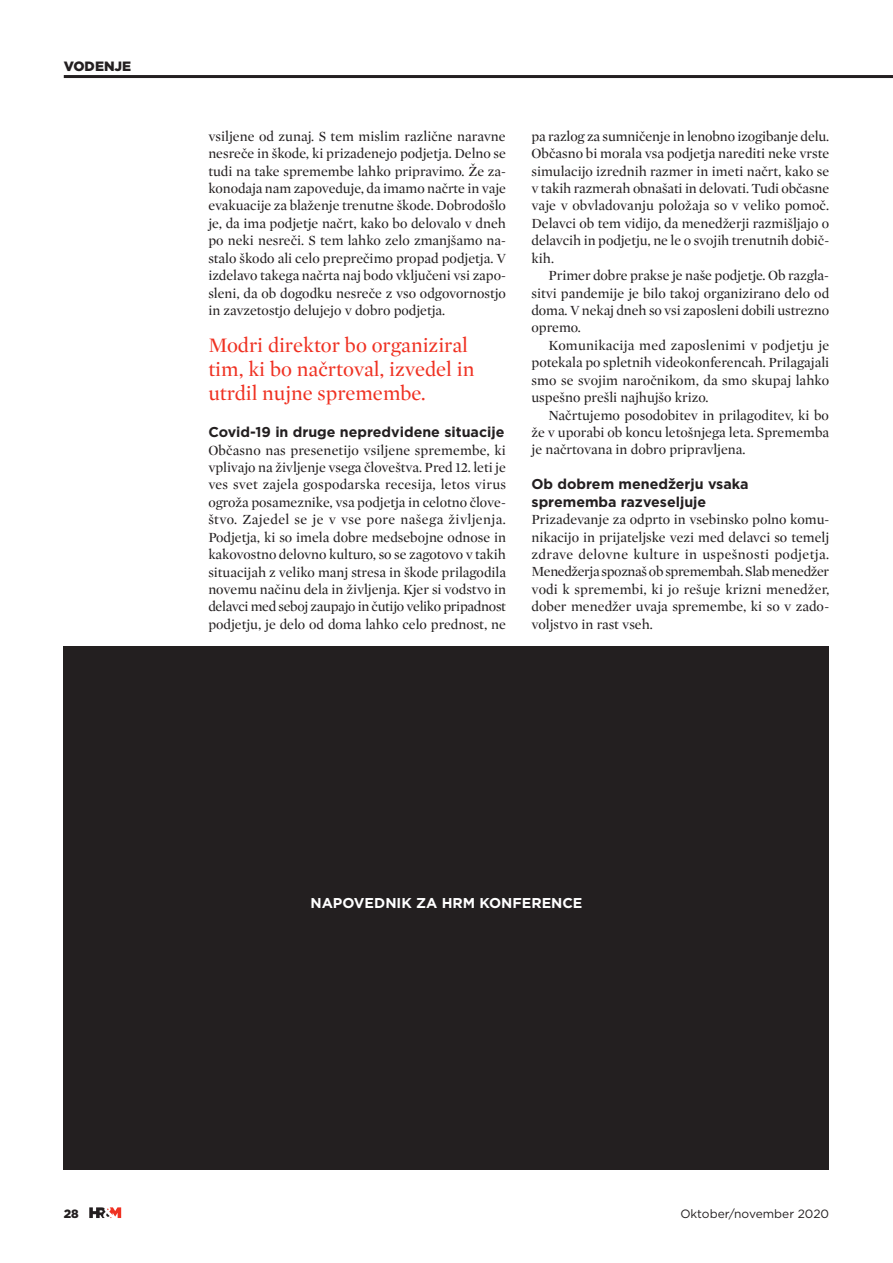
<style>
.page{position:relative;width:893px;height:1263px;background:#fff}
.page>*{position:absolute;margin:0;border:0;box-sizing:border-box;transform-origin:0 0}
.t1{font:21px/24px "Mercury Display";color:#ef3122}
.t2{font:14.25px/17.4px "Mercury Display";color:#231f20;text-align:justify}
.t3{font:700 14.25px/17.4px "Gotham";color:#231f20}
.t4{font:700 14.25px "Gotham";color:#fff}
.t5{font:900 13.5px "Gotham";color:#231f20}
.t6{font:12px "Gotham";color:#231f20}
.t7{font:900 12px "Gotham";color:#231f20}
</style>
<div class="page">
<div style="left:64px;top:646px;width:765px;height:523px;background:#231f20"></div>
<hr style="left:64px;top:75px;width:829px;height:3px;background:#231f20">
<svg style="left:89px;top:1207px;width:32px;height:11px"></svg>
<p class="t5" style="left:64px;top:57px;width:69px">VODENJE</p>
<p class="t2" style="left:208px;top:127px;width:299px">vsiljene od zunaj. S tem mislim različne naravne nesreče in škode, ki prizadenejo podjetja. Delno se tudi na take spremembe lahko pripravimo. Že za&shy;konodaja nam zapoveduje, da imamo načrte in vaje evakuacije za blaženje trenutne škode. Dobrodošlo je, da ima podjetje načrt, kako bo delovalo v dneh po neki nesreči. S tem lahko zelo zmanjšamo na&shy;stalo škodo ali celo preprečimo propad podjetja. V izdelavo takega načrta naj bodo vključeni vsi zapo&shy;sleni, da ob dogodku nesreče z vso odgovornostjo in zavzetostjo delujejo v dobro podjetja.</p>
<p class="t2" style="left:531px;top:127px;width:299px">pa razlog za sumničenje in lenobno izogibanje delu.<br>Občasno bi morala vsa podjetja narediti neke vrste simulacijo izrednih razmer in imeti načrt, kako se v takih razmerah obnašati in delovati. Tudi občasne vaje v obvladovanju položaja so v veliko pomoč.<br>Delavci ob tem vidijo, da menedžerji razmišljajo o delavcih in podjetju, ne le o svojih trenutnih dobič&shy;kih.</p>
<p class="t2" style="left:531px;top:266px;width:299px;text-indent:17px">Primer dobre prakse je naše podjetje. Ob razgla&shy;sitvi pandemije je bilo takoj organizirano delo od doma. V nekaj dneh so vsi zaposleni dobili ustrezno opremo.</p>
<p class="t2" style="left:531px;top:336px;width:299px;text-indent:17px">Komunikacija med zaposlenimi v podjetju je potekala po spletnih videokonferencah. Prilagajali smo se svojim naročnikom, da smo skupaj lahko uspešno prešli najhujšo krizo.</p>
<p class="t2" style="left:531px;top:406px;width:299px;text-indent:17px">Načrtujemo posodobitev in prilagoditev, ki bo že v uporabi ob koncu letošnjega leta. Sprememba je načrtovana in dobro pripravljena.</p>
<p class="t3" style="left:531px;top:475px;width:219px">Ob dobrem menedžerju vsaka sprememba razveseljuje</p>
<p class="t2" style="left:531px;top:510px;width:299px">Prizadevanje za odprto in vsebinsko polno komu&shy;nikacijo in prijateljske vezi med delavci so temelj zdrave delovne kulture in uspešnosti podjetja.<br>Menedžerja spoznaš ob spremembah. Slab menedžer vodi k spremembi, ki jo rešuje krizni menedžer, dober menedžer uvaja spremembe, ki so v zado&shy;voljstvo in rast vseh.</p>
<h1 class="t1" style="left:208px;top:332px;width:268px">Modri direktor bo organiziral tim, ki bo načrtoval, izvedel in utrdil nujne spremembe.</h1>
<p class="t3" style="left:208px;top:423px;width:298px">Covid-19 in druge nepredvidene situacije</p>
<p class="t2" style="left:208px;top:441px;width:299px">Občasno nas presenetijo vsiljene spremembe, ki vplivajo na življenje vsega človeštva. Pred 12. leti je ves svet zajela gospodarska recesija, letos virus ogroža posameznike, vsa podjetja in celotno člove&shy;štvo. Zajedel se je v vse pore našega življenja.<br>Podjetja, ki so imela dobre medsebojne odnose in kakovostno delovno kulturo, so se zagotovo v takih situacijah z veliko manj stresa in škode prilagodila novemu načinu dela in življenja. Kjer si vodstvo in delavci med seboj zaupajo in čutijo veliko pripadnost podjetju, je delo od doma lahko celo prednost, ne</p>
<p class="t4" style="left:310px;top:893px;width:274px">NAPOVEDNIK ZA HRM KONFERENCE</p>
<p class="t7" style="left:64px;top:1205px;width:17px">28</p>
<p class="t6" style="left:680px;top:1206px;width:150px">Oktober/november 2020</p>
</div>
